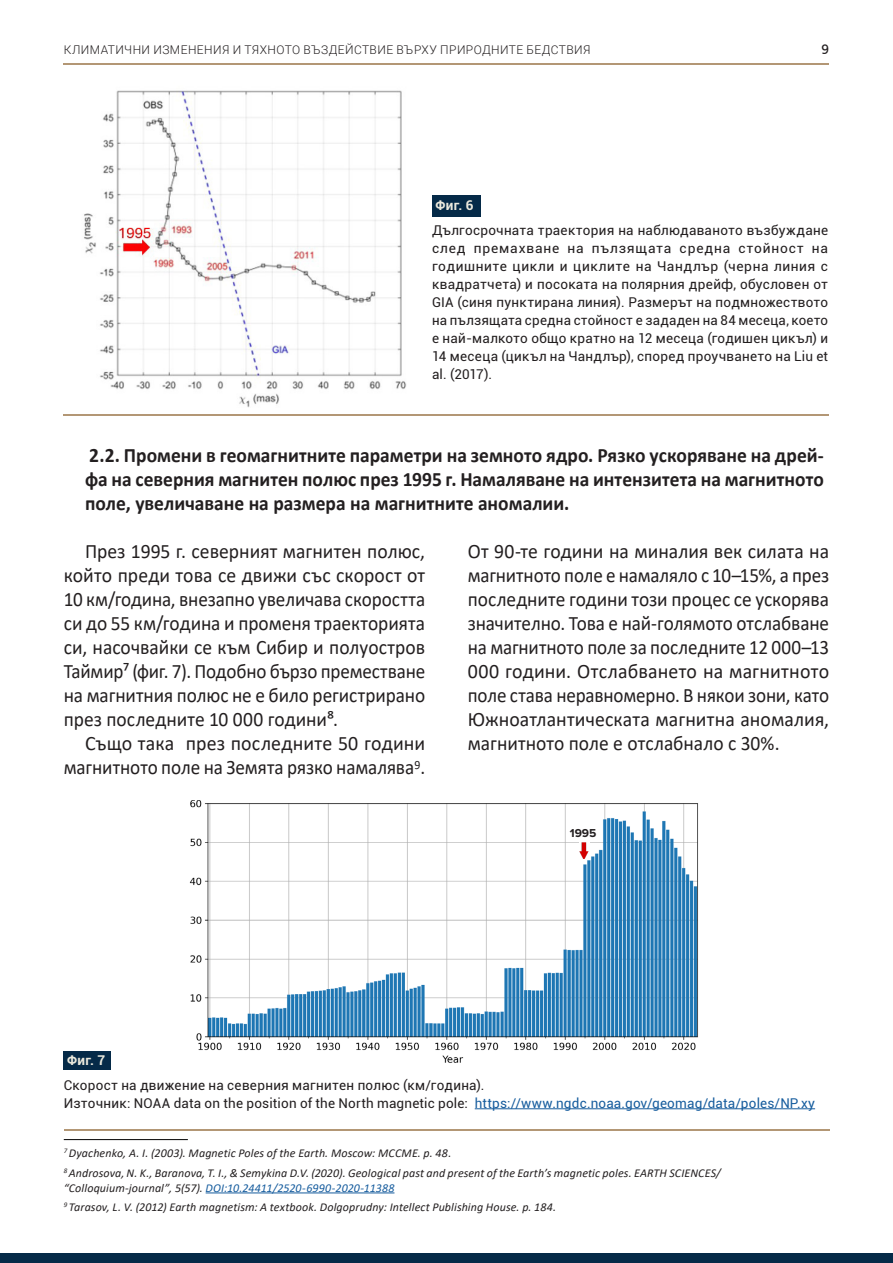
<style>
.page{position:relative;width:893px;height:1263px;background:#fff}
.page>*{position:absolute;margin:0;border:0;box-sizing:border-box;transform-origin:0 0}
.ОСНОВЕН-2{font:20.4px/24px "Calibri";color:#231f20;text-align:justify;scale:.96 1}
.ОСНОВЕН-2-2{font:700 20.4px/24px "Calibri";color:#231f20;scale:.95 1}
.ОСНОВЕН-2-3{font:20.4px/24px "Calibri";color:#231f20;text-align:right}
.t1{font:15px "HS Grotesk Bg";color:#231f20}
.Подпись_рисунка{font:13.5px/18px "Roboto";letter-spacing:.02em;color:#231f20;text-align:justify}
.Сноска{font:700 13.5px "Roboto";letter-spacing:.03em;color:#ebe9dd}
.Сноска-NEW{font:italic 12px/15px "Calibri";letter-spacing:.01em;color:#231f20}
.t2{font:300 12px "Roboto";letter-spacing:.035em;color:#231f20}
.t3{font:700 11.85px "Proxima Nova";color:#231f20}
.s1{color:#175d9e}
</style>
<div class="page">
<hr style="left:64px;top:63px;width:765px;height:2px;background:#b39775">
<div style="left:0;top:1253px;width:893px;height:10px;background:#052a48"></div>
<hr style="left:64px;top:1128px;width:766px;height:2px;background:#b39775">
<hr style="left:64px;top:1139px;width:124px;height:1px;background:#000">
<hr style="left:206px;top:1192px;width:188px;height:1px;background:#175d9e">
<img style="left:84px;top:90px;width:323px;height:318px">
<hr style="left:64px;top:415px;width:765px;height:1px;background:#b39775">
<hr style="left:475px;top:1108px;width:340px;height:1px;background:#175d9e">
<img style="left:189px;top:800px;width:509px;height:263px">
<div style="left:570px;top:828px;width:29px;height:12px;background:#fff"></div>
<img style="left:579px;top:840px;width:10px;height:18px">
<div style="left:355px;top:795px;width:241px;height:8px;background:#fff"></div>
<div style="left:432px;top:195px;width:48px;height:22px;background:#052a48"></div>
<div style="left:64px;top:1051px;width:47px;height:19px;background:#052a48"></div>
<p class="t2" style="left:64px;top:41px;width:528px">КЛИМАТИЧНИ ИЗМЕНЕНИЯ И ТЯХНОТО ВЪЗДЕЙСТВИЕ ВЪРХУ ПРИРОДНИТЕ БЕДСТВИЯ</p>
<p class="t1" style="left:821px;top:42px;width:9px">9</p>
<p class="Сноска" style="left:435px;top:195px;width:40px">Фиг. 6</p>
<p class="Подпись_рисунка" style="left:432px;top:220px;width:398px">Дългосрочната траектория на наблюдаваното възбуждане след премахване на пълзящата средна стойност на годишните цикли и циклите на Чандлър (черна линия с квадратчета) и посоката на полярния дрейф, обусловен от GIA (синя пунктирана линия). Размерът на подмножеството на пълзящата средна стойност е зададен на 84 месеца, което е най-малкото общо кратно на 12 месеца (годишен цикъл) и 14 месеца (цикъл на Чандлър), според проучването на Liu et al. (2017).</p>
<p class="ОСНОВЕН-2-2" style="left:89px;top:443px;width:775px">2.2. Промени в геомагнитните параметри на земното ядро. Рязко ускоряване на дрей-</p>
<p class="ОСНОВЕН-2-2" style="left:85px;top:467px;width:779px">фа на северния магнитен полюс през 1995 г. Намаляване на интензитета на магнитното поле, увеличаване на размера на магнитните аномалии.</p>
<p class="ОСНОВЕН-2" style="left:64px;top:538px;width:378px;text-indent:21px">През 1995 г. северният магнитен полюс, който преди това се движи със скорост от 10 км/година, внезапно увеличава скоростта си до 55 км/година и променя траекторията си, насочвайки се към Сибир и полуостров Таймир⁷ (фиг. 7). Подобно бързо преместване на магнитния полюс не е било регистрирано през последните 10 000 години⁸.</p>
<p class="ОСНОВЕН-2-3" style="left:64px;top:730px;width:363px">Също така през последните 50 години магнитното поле на Земята рязко намалява<sup>9</sup>.</p>
<p class="ОСНОВЕН-2" style="left:468px;top:538px;width:378px">От 90-те години на миналия век силата на магнитното поле е намаляло с 10–15%, а през последните години този процес се ускорява значително. Това е най-голямото отслабване на магнитното поле за последните 12 000–13<br>000 години. Отслабването на магнитното поле става неравномерно. В някои зони, като Южноатлантическата магнитна аномалия, магнитното поле е отслабнало с 30%.</p>
<p class="Сноска" style="left:67px;top:1051px;width:40px">Фиг. 7</p>
<p class="t3" style="left:570px;top:826px;width:28px">1995</p>
<p class="Подпись_рисунка" style="left:64px;top:1075px;width:422px">Скорост на движение на северния магнитен полюс (км/година).</p>
<p class="Подпись_рисунка" style="left:64px;top:1093px;width:753px">Източник: NOAA data on the position of the North magnetic pole: <span class="s1">https://www.ngdc.noaa.gov/geomag/data/poles/NP.xy</span></p>
<p class="Сноска-NEW" style="left:64px;top:1145px;width:389px"><sup>7</sup> Dyachenko, A. I. (2003). Magnetic Poles of the Earth. Moscow: MCCME. p. 48.</p>
<p class="Сноска-NEW" style="left:64px;top:1164px;width:658px"><sup>8</sup> Androsova, N. K., Baranova, T. I., &amp; Semykina D.V. (2020). Geological past and present of the Earth’s magnetic poles. EARTH SCIENCES/ “Colloquium-journal”, 5(57). <span class="s1">DOI:10.24411/2520-6990-2020-11388</span></p>
<p class="Сноска-NEW" style="left:64px;top:1199px;width:494px"><sup>9</sup> Tarasov, L. V. (2012) Earth magnetism: A textbook. Dolgoprudny: Intellect Publishing House. p. 184.</p>
</div>
